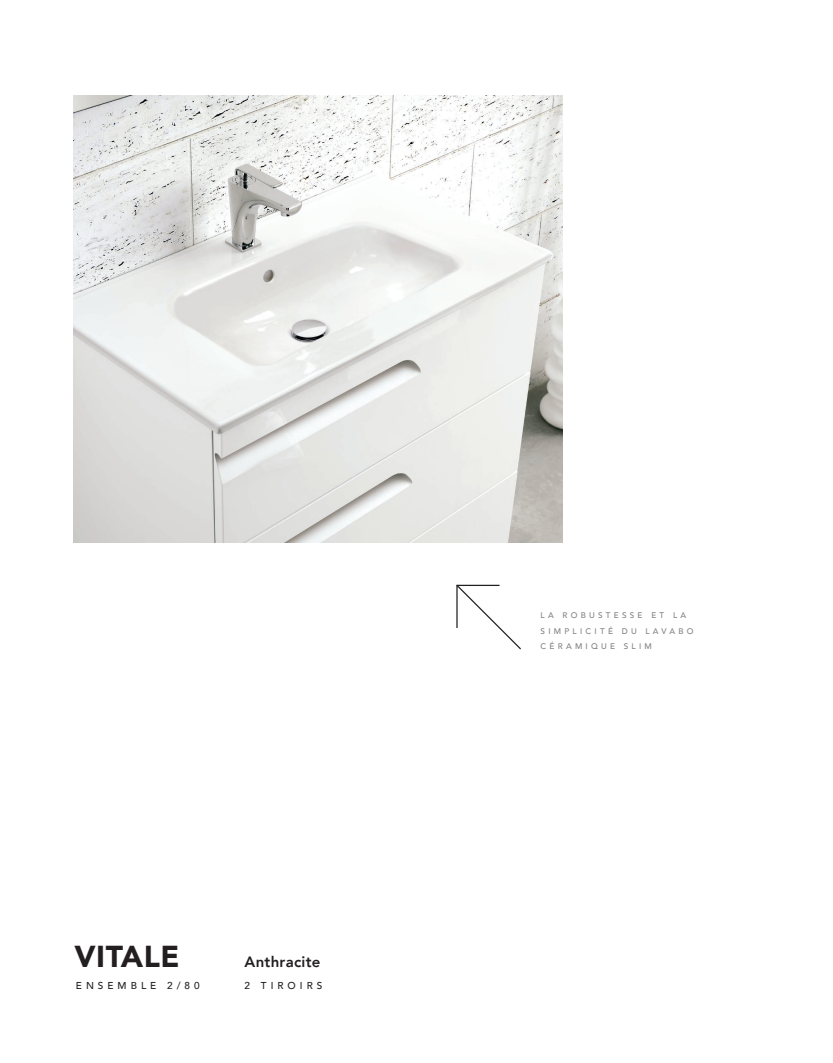
<style>
.page{position:relative;width:833px;height:1063px;background:#fff}
.page>*{position:absolute;margin:0;border:0;box-sizing:border-box;transform-origin:0 0}
.t1{font:900 30.25px "Avenir";letter-spacing:.02em;color:#231f20}
.t2{font:800 15px "Avenir";letter-spacing:.02em;color:#231f20}
.t3{font:500 10px "Avenir";letter-spacing:.4em;color:#231f20}
.t4{font:500 8.12px/15.6px "Avenir";letter-spacing:.4em;color:#808285}
</style>
<div class="page">
<img style="left:74px;top:96px;width:488px;height:446px">
<svg style="left:456px;top:584px;width:65px;height:66px"></svg>
<h1 class="t1" style="left:74px;top:931px;width:107px">VITALE</h1>
<h2 class="t2" style="left:244px;top:950px;width:77px">Anthracite</h2>
<p class="t3" style="left:76px;top:977px;width:125px">ENSEMBLE 2/80</p>
<p class="t3" style="left:244px;top:977px;width:79px">2 TIROIRS</p>
<p class="t4" style="left:540px;top:607px;width:154px">LA ROBUSTESSE ET LA<br>SIMPLICITÉ DU LAVABO<br>CÉRAMIQUE SLIM</p>
</div>
